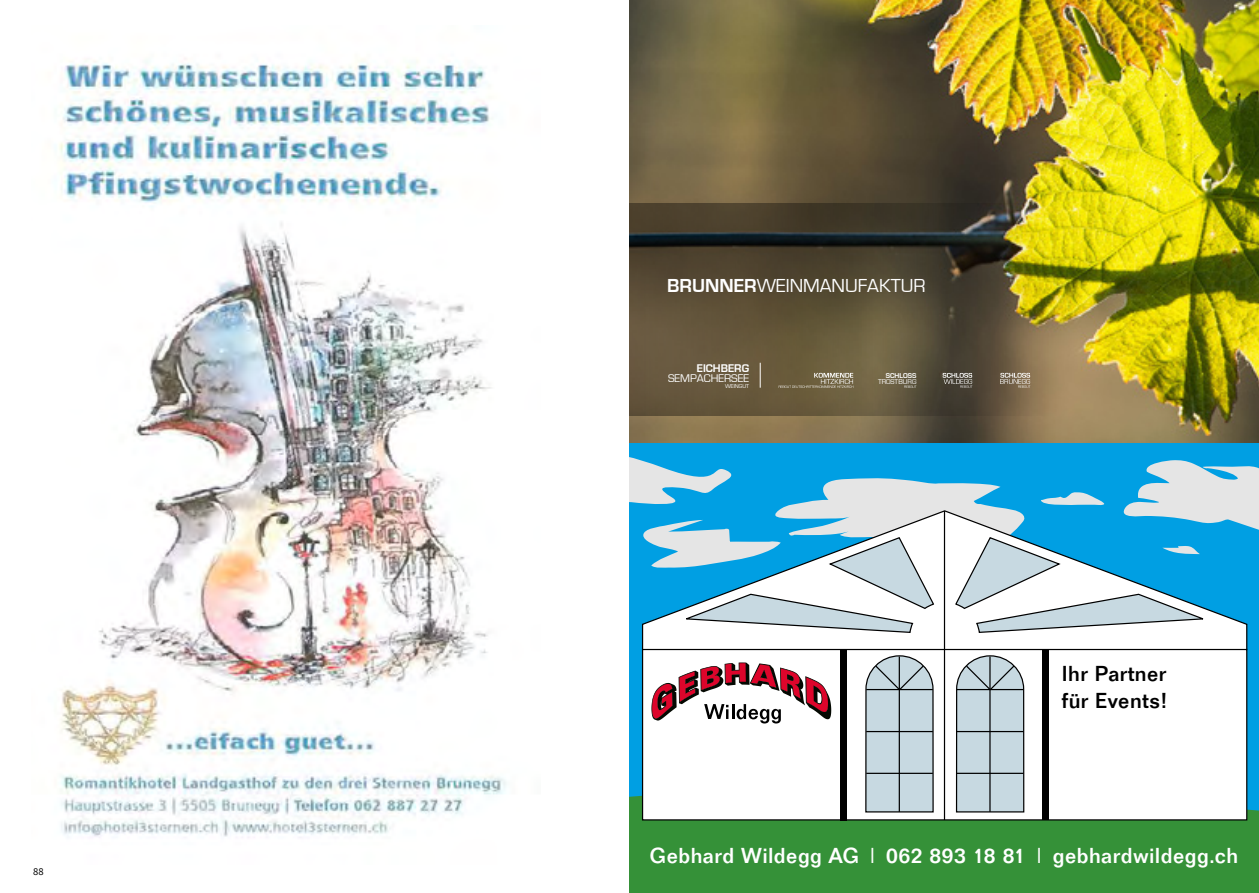
<style>
.page{position:relative;width:1259px;height:893px;background:#fff}
.page>*{position:absolute;margin:0;border:0;box-sizing:border-box;transform-origin:0 0}
.t1{font:500 21.15px "Folio";letter-spacing:.02em;color:#fff}
.t2{font:500 21.15px/27.3px "Folio";letter-spacing:.02em;color:#000}
.t3{font:19.35px "Eurostile";color:#fff}
.t4{font:11.55px "Eurostile";color:#fff}
.t5{font:700 11.55px "Eurostile";color:#fff}
.t6{font:10.5px "Source Sans 3";color:#000}
.t7{font:7.2px "Eurostile";color:#fff}
.t8{font:700 7.2px "Eurostile";color:#fff}
.t9{font:5.7px "Eurostile";color:#fff}
.s1{font-weight:700}
</style>
<div class="page">
<img style="left:59px;top:59px;width:448px;height:779px">
<img style="left:629px;top:0;width:630px;height:443px">
<svg style="left:629px;top:204px;width:506px;height:212px;background:#6a5f33"></svg>
<svg style="left:760px;top:363px;width:1px;height:25px"></svg>
<svg style="left:778px;top:373px;width:75px;height:15px"></svg>
<svg style="left:942px;top:373px;width:30px;height:15px"></svg>
<svg style="left:1000px;top:373px;width:30px;height:15px"></svg>
<svg style="left:904px;top:385px;width:12px;height:3px"></svg>
<div style="left:629px;top:443px;width:630px;height:416px;background:#009fe3"></div>
<div style="left:629px;top:777px;width:630px;height:116px;background:#359138"></div>
<svg style="left:1124px;top:460px;width:135px;height:70px"></svg>
<svg style="left:1041px;top:492px;width:63px;height:13px"></svg>
<svg style="left:629px;top:457px;width:384px;height:53px"></svg>
<svg style="left:641px;top:510px;width:607px;height:141px"></svg>
<div style="left:642px;top:649px;width:604px;height:171px;background:#fff"></div>
<div style="left:642px;top:649px;width:605px;height:171px;border:1px solid #000"></div>
<svg style="left:865px;top:655px;width:69px;height:158px;background:#b7c6cd"></svg>
<svg style="left:955px;top:655px;width:70px;height:158px;background:#b9c8ce"></svg>
<div style="left:1042px;top:650px;width:6px;height:170px;background:#000"></div>
<div style="left:840px;top:650px;width:6px;height:170px;background:#000"></div>
<hr style="left:944px;top:511px;width:1px;height:309px;background:#000">
<svg style="left:680px;top:536px;width:524px;height:98px"></svg>
<svg style="left:651px;top:662px;width:180px;height:61px"></svg>
<p class="t6" style="left:33px;top:865px;width:12px">88</p>
<p class="t3" style="left:667px;top:275px;width:260px"><span class="s1">BRUNNER</span>WEINMANUFAKTUR</p>
<p class="t5" style="left:697px;top:361px;width:54px">EICHBERG</p>
<p class="t4" style="left:668px;top:372px;width:83px">SEMPACHERSEE</p>
<p class="t9" style="left:725px;top:383px;width:26px">WEINGUT</p>
<p class="t8" style="left:886px;top:371px;width:32px">SCHLOSS</p>
<p class="t7" style="left:878px;top:378px;width:40px">TROSTBURG</p>
<p class="t2" style="left:1062px;top:659px;width:107px">Ihr Partner für Events!</p>
<p class="t1" style="left:650px;top:843px;width:590px">Gebhard Wildegg AG | 062 893 18 81 | gebhardwildegg.ch</p>
</div>
